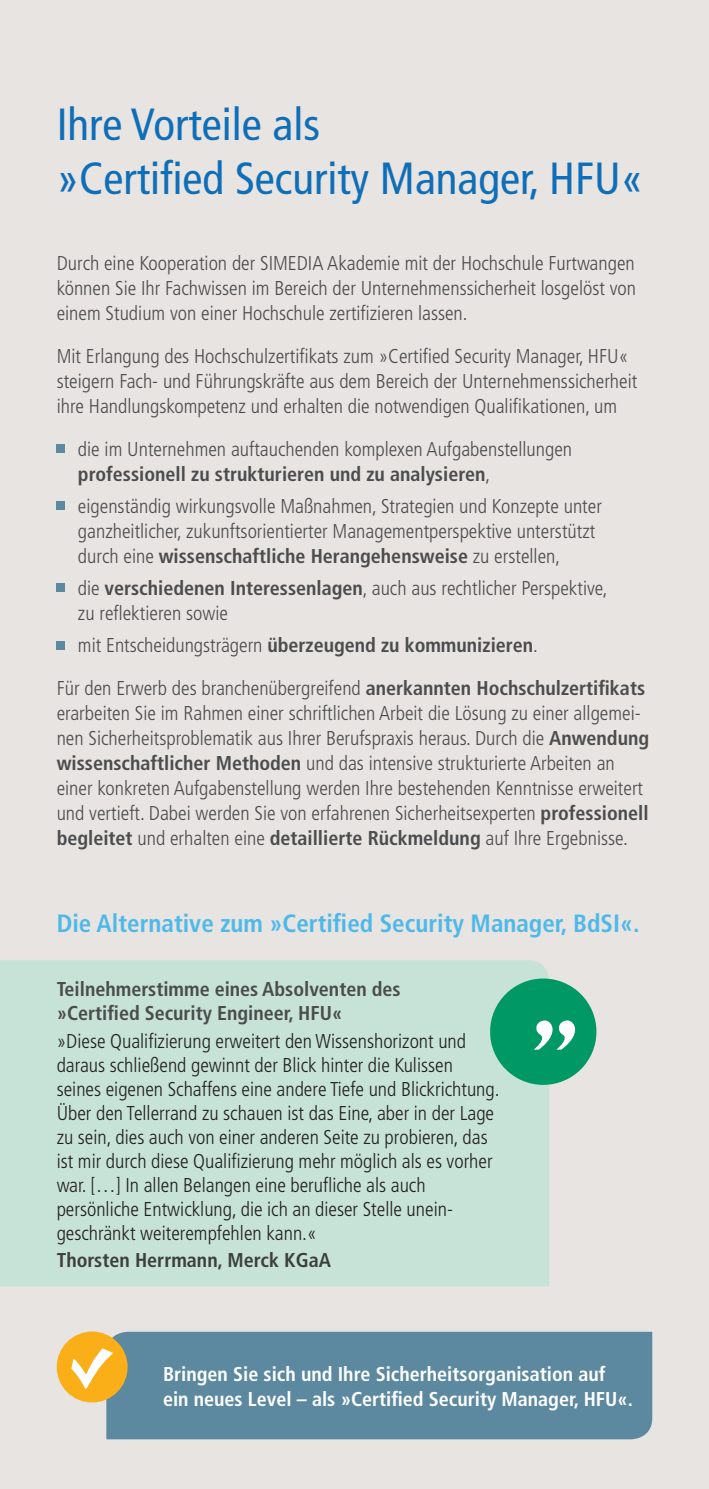
<style>
.page{position:relative;width:709px;height:1489px;background:#fff}
.page>*{position:absolute;margin:0;border:0;box-sizing:border-box;transform-origin:0 0}
.t1{font:condensed 45px/54px "Frutiger LT Std";color:#0f6eb8}
.t2{font:700 condensed 25px "Frutiger LT Std";color:#4eb9e9}
.t3{font:300 condensed 20px/25px "Frutiger LT Std";color:#4b4c4d}
.t4{font:300 condensed 20px/24px "Frutiger LT Std";color:#231f20}
.t5{font:700 condensed 20px/25px "Frutiger LT Std";color:#fff}
.t6{font:700 condensed 20px/24px "Frutiger LT Std";color:#4b4c4d}
.t7{font:700 condensed 20px "Frutiger LT Std";color:#3e3e3f}
.s1{font-weight:700}
</style>
<div class="page">
<div style="left:0;top:0;width:709px;height:1488px;background:#e7e4e2"></div>
<div style="left:57px;top:444px;width:8px;height:9px;background:#5c899f"></div>
<div style="left:57px;top:501px;width:8px;height:9px;background:#5c899f"></div>
<div style="left:57px;top:584px;width:8px;height:8px;background:#5c899f"></div>
<div style="left:57px;top:641px;width:8px;height:8px;background:#5c899f"></div>
<div style="left:0;top:960px;width:549px;height:326px;background:#c7e3d7"></div>
<div style="left:490px;top:978px;width:106px;height:106px;background:#009864;border-radius:50%"></div>
<svg style="left:534px;top:1020px;width:41px;height:29px"></svg>
<div style="left:106px;top:1331px;width:546px;height:108px;background:#5c899f"></div>
<div style="left:57px;top:1331px;width:71px;height:71px;background:#faaf18;border-radius:50%"></div>
<svg style="left:71px;top:1348px;width:42px;height:40px"></svg>
<h1 class="t1" style="left:57px;top:98px;width:588px">Ihre Vorteile als<br>»Certified Security Manager, HFU«</h1>
<p class="t3" style="left:57px;top:251px;width:581px;text-align:justify">Durch eine Kooperation der SIMEDIA Akademie mit der Hochschule Furtwangen können Sie Ihr Fachwissen im Bereich der Unternehmenssicherheit losgelöst von einem Studium von einer Hochschule zertifizieren lassen.</p>
<p class="t3" style="left:57px;top:344px;width:582px">Mit Erlangung des Hochschulzertifikats zum »Certified Security Manager, HFU« steigern Fach- und Führungskräfte aus dem Bereich der Unternehmenssicherheit ihre Handlungskompetenz und erhalten die notwendigen Qualifikationen, um</p>
<p class="t3" style="left:78px;top:436px;width:495px">die im Unternehmen auftauchenden komplexen Aufgabenstellungen <span class="s1">professionell zu strukturieren und zu analysieren</span>,</p>
<p class="t3" style="left:78px;top:494px;width:525px">eigenständig wirkungsvolle Maßnahmen, Strategien und Konzepte unter ganzheitlicher, zukunftsorientierter Managementperspektive unterstützt durch eine <span class="s1">wissenschaftliche Herangehensweise</span> zu erstellen,</p>
<p class="t3" style="left:78px;top:576px;width:531px">die <span class="s1">verschiedenen Interessenlagen</span>, auch aus rechtlicher Perspektive, zu reflektieren sowie</p>
<p class="t3" style="left:57px;top:624px;width:590px;line-height:42.8px;text-indent:21px">mit Entscheidungsträgern <span class="s1">überzeugend zu kommunizieren</span>.<br>Für den Erwerb des branchenübergreifend <span class="s1">anerkannten Hochschulzertifikats</span></p>
<p class="t3" style="left:57px;top:700px;width:594px">erarbeiten Sie im Rahmen einer schriftlichen Arbeit die Lösung zu einer allgemei&shy;nen Sicherheitsproblematik aus Ihrer Berufspraxis heraus. Durch die <span class="s1">Anwendung wissenschaftlicher Methoden</span> und das intensive strukturierte Arbeiten an einer konkreten Aufgabenstellung werden Ihre bestehenden Kenntnisse erweitert und vertieft. Dabei werden Sie von erfahrenen Sicherheitsexperten <span class="s1">professionell begleitet</span> und erhalten eine <span class="s1">detaillierte Rückmeldung</span> auf Ihre Ergebnisse.</p>
<p class="t2" style="left:57px;top:908px;width:584px">Die Alternative zum »Certified Security Manager, BdSI«.</p>
<p class="t6" style="left:57px;top:977px;width:345px">Teilnehmerstimme eines Absolventen des »Certified Security Engineer, HFU«</p>
<p class="t4" style="left:57px;top:1029px;width:444px">»Diese Qualifizierung erweitert den Wissenshorizont und daraus schließend gewinnt der Blick hinter die Kulissen seines eigenen Schaffens eine andere Tiefe und Blickrichtung.<br>Über den Tellerrand zu schauen ist das Eine, aber in der Lage zu sein, dies auch von einer anderen Seite zu probieren, das ist mir durch diese Qualifizierung mehr möglich als es vorher war. […] In allen Belangen eine berufliche als auch persönliche Entwicklung, die ich an dieser Stelle unein&shy;geschränkt weiterempfehlen kann.«</p>
<p class="t7" style="left:57px;top:1248px;width:276px">Thorsten Herrmann, Merck KGaA</p>
<p class="t5" style="left:163px;top:1360px;width:471px">Bringen Sie sich und Ihre Sicherheitsorganisation auf ein neues Level – als »Certified Security Manager, HFU«.</p>
</div>
